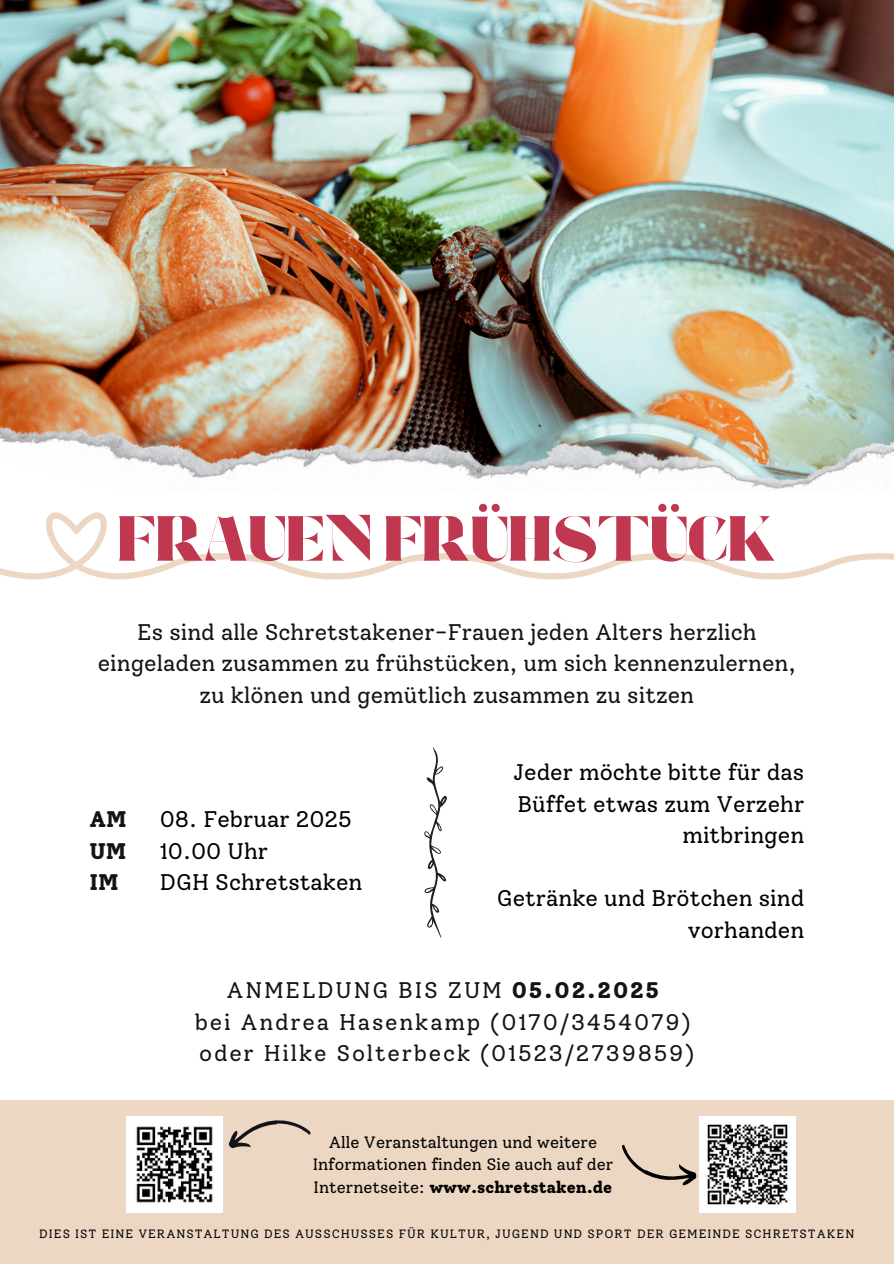
<style>
.page{position:relative;width:894px;height:1264px;background:#fff}
.page>*{position:absolute;margin:0;border:0;box-sizing:border-box;transform-origin:0 0}
.t1{font:63.6px "Foda Display";color:#bf3850}
.t2{font:22.5px/31.5px "Solway";color:#131418;text-align:center}
.t3{font:22.5px/31.5px "Solway";color:#000;text-align:right}
.t4{font:22.5px/31.5px "Solway";letter-spacing:.08em;color:#131418;text-align:center}
.t5{font:800 22.5px/31.5px "Solway";color:#131418;text-align:justify}
.t6{font:16.35px/22.5px "Solway";color:#000;text-align:center}
.t7{font:12px "Solway";letter-spacing:.08em;color:#000}
.s1{font-weight:800}
</style>
<div class="page">
<img style="left:0;top:0;width:893px;height:422px">
<img style="left:0;top:422px;width:893px;height:67px">
<div style="left:0;top:1099px;width:893px;height:164px;background:#ecd7c3"></div>
<img style="left:127px;top:1116px;width:95px;height:96px">
<img style="left:699px;top:1116px;width:96px;height:96px">
<svg style="left:228px;top:1120px;width:83px;height:29px"></svg>
<svg style="left:622px;top:1144px;width:75px;height:42px"></svg>
<svg style="left:0;top:512px;width:893px;height:68px"></svg>
<svg style="left:424px;top:747px;width:22px;height:190px"></svg>
<p class="t1" style="left:117px;top:513px;width:660px">FRAUEN FRÜHSTÜCK</p>
<p class="t2" style="left:98px;top:616px;width:699px">Es sind alle Schretstakener-Frauen jeden Alters herzlich eingeladen zusammen zu frühstücken, um sich kennenzulernen, zu klönen und gemütlich zusammen zu sitzen</p>
<p class="t5" style="left:89px;top:803px;width:39px">AM UM IM</p>
<h3 class="t3" style="left:160px;top:803px;width:204px;text-align:left">08. Februar 2025<br>10.00 Uhr<br>DGH Schretstaken</h3>
<p class="t3" style="left:513px;top:756px;width:292px">Jeder möchte bitte für das<br>Büffet etwas zum Verzehr mitbringen</p>
<p class="t3" style="left:496px;top:882px;width:309px">Getränke und Brötchen sind vorhanden</p>
<p class="t4" style="left:195px;top:974px;width:501px">ANMELDUNG BIS ZUM <span class="s1">05.02.2025<br></span>bei Andrea Hasenkamp (0170/3454079) oder Hilke Solterbeck (01523/2739859)</p>
<h1 class="t6" style="left:312px;top:1130px;width:302px">Alle Veranstaltungen und weitere<br>Informationen finden Sie auch auf der<br>Internetseite: <span class="s1">www.schretstaken.de</span></h1>
<p class="t7" style="left:39px;top:1226px;width:816px">DIES IST EINE VERANSTALTUNG DES AUSSCHUSSES FÜR KULTUR, JUGEND UND SPORT DER GEMEINDE SCHRETSTAKEN</p>
</div>
